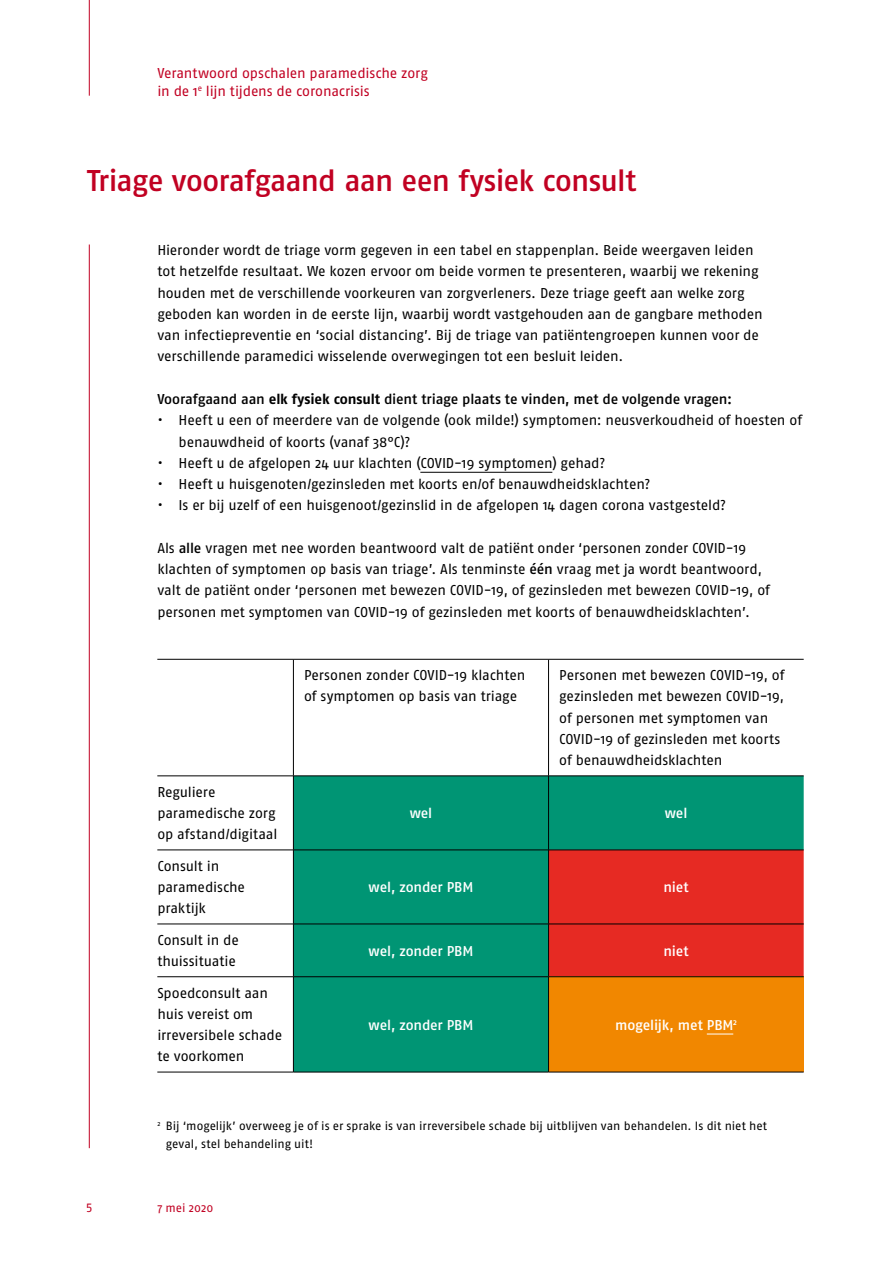
<style>
.page{position:relative;width:893px;height:1263px;background:#fff}
.page>*{position:absolute;margin:0;border:0;box-sizing:border-box;transform-origin:0 0}
.t1{font:500 30px "Fago No";letter-spacing:-.025em;color:#c10122}
.t2{font:14.25px/21.3px "Fago No";letter-spacing:-.01em;color:#000}
.t3{font:500 14.25px "Fago No";letter-spacing:-.01em;color:#000}
.t4{font:500 14.25px "Fago No";letter-spacing:-.01em;color:#fff}
.t5{font:14.25px/18px "Fago No";letter-spacing:-.01em;color:#c10122}
.t6{font:12px/18px "Fago No";letter-spacing:-.005em;color:#000}
.t7{font:12px "Fago No";letter-spacing:-.005em;color:#c10122}
.t8{font:12px "Fago No Tf";color:#c10122}
.s1{font-weight:700}
.s2{font-weight:500}
</style>
<div class="page">
<hr style="left:89px;top:0;width:1px;height:96px;background:#c10122">
<hr style="left:89px;top:244px;width:1px;height:904px;background:#c10122">
<hr style="left:420px;top:472px;width:132px;height:1px;background:#000">
<div style="left:294px;top:777px;width:510px;height:295px;background:#009574"></div>
<div style="left:549px;top:851px;width:255px;height:125px;background:#e62a23"></div>
<div style="left:549px;top:977px;width:255px;height:95px;background:#f18700"></div>
<hr style="left:157px;top:659px;width:136px;height:1px;background:#000">
<hr style="left:293px;top:659px;width:256px;height:1px;background:#000">
<hr style="left:293px;top:659px;width:1px;height:117px;background:#000">
<hr style="left:549px;top:659px;width:255px;height:1px;background:#000">
<hr style="left:548px;top:659px;width:1px;height:117px;background:#000">
<hr style="left:157px;top:776px;width:136px;height:1px;background:#000">
<hr style="left:293px;top:776px;width:256px;height:1px;background:#000">
<hr style="left:293px;top:776px;width:1px;height:74px;background:#000">
<hr style="left:549px;top:776px;width:255px;height:1px;background:#000">
<hr style="left:548px;top:776px;width:1px;height:74px;background:#000">
<hr style="left:157px;top:850px;width:136px;height:1px;background:#000">
<hr style="left:293px;top:850px;width:256px;height:1px;background:#000">
<hr style="left:293px;top:850px;width:1px;height:74px;background:#000">
<hr style="left:549px;top:850px;width:255px;height:1px;background:#000">
<hr style="left:548px;top:850px;width:1px;height:74px;background:#000">
<hr style="left:157px;top:924px;width:136px;height:1px;background:#000">
<hr style="left:293px;top:924px;width:256px;height:1px;background:#000">
<hr style="left:293px;top:924px;width:1px;height:52px;background:#000">
<hr style="left:549px;top:924px;width:255px;height:1px;background:#000">
<hr style="left:548px;top:924px;width:1px;height:52px;background:#000">
<hr style="left:157px;top:976px;width:136px;height:1px;background:#000">
<hr style="left:549px;top:976px;width:255px;height:1px;background:#000">
<hr style="left:157px;top:1072px;width:136px;height:1px;background:#000">
<hr style="left:549px;top:1072px;width:255px;height:1px;background:#000">
<hr style="left:293px;top:976px;width:256px;height:1px;background:#000">
<hr style="left:293px;top:977px;width:1px;height:95px;background:#000">
<hr style="left:548px;top:977px;width:1px;height:95px;background:#000">
<hr style="left:293px;top:1072px;width:256px;height:1px;background:#000">
<svg style="left:707px;top:1034px;width:26px;height:1px"></svg>
<p class="t5" style="left:157px;top:64px;width:272px">Verantwoord opschalen paramedische zorg in de 1<sup>e</sup> lijn tijdens de coronacrisis</p>
<h1 class="t1" style="left:87px;top:164px;width:551px">Triage voorafgaand aan een fysiek consult</h1>
<p class="t2" style="left:157px;top:239px;width:607px">Hieronder wordt de triage vorm gegeven in een tabel en stappenplan. Beide weergaven leiden tot hetzelfde resultaat. We kozen ervoor om beide vormen te presenteren, waarbij we rekening houden met de verschillende voorkeuren van zorgverleners. Deze triage geeft aan welke zorg geboden kan worden in de eerste lijn, waarbij wordt vastgehouden aan de gangbare methoden van infectiepreventie en ‘social distancing’. Bij de triage van patiëntengroepen kunnen voor de verschillende paramedici wisselende overwegingen tot een besluit leiden.</p>
<p class="t3" style="left:157px;top:391px;width:576px">Voorafgaand aan <span class="s1">elk fysiek consult</span> dient triage plaats te vinden, met de volgende vragen:</p>
<p class="t2" style="left:179px;top:409px;width:625px;text-indent:-21px">• Heeft u een of meerdere van de volgende (ook milde!) symptomen: neusverkoudheid of hoesten of benauwdheid of koorts (vanaf 38°C)?</p>
<p class="t2" style="left:157px;top:452px;width:450px">• Heeft u de afgelopen 24 uur klachten (COVID-19 symptomen) gehad?</p>
<p class="t2" style="left:157px;top:473px;width:495px">• Heeft u huisgenoten/gezinsleden met koorts en/of benauwdheidsklachten?</p>
<p class="t2" style="left:157px;top:495px;width:570px">• Is er bij uzelf of een huisgenoot/gezinslid in de afgelopen 14 dagen corona vastgesteld?</p>
<p class="t2" style="left:157px;top:537px;width:614px">Als <span class="s2">alle</span> vragen met nee worden beantwoord valt de patiënt onder ‘personen zonder COVID-19 klachten of symptomen op basis van triage’. Als tenminste <span class="s2">één</span> vraag met ja wordt beantwoord, valt de patiënt onder ‘personen met bewezen COVID-19, of gezinsleden met bewezen COVID-19, of personen met symptomen van COVID-19 of gezinsleden met koorts of benauwdheidsklachten’.</p>
<p class="t2" style="left:157px;top:781px;width:122px">Reguliere paramedische zorg op afstand/digitaal</p>
<p class="t2" style="left:157px;top:855px;width:89px">Consult in paramedische praktijk</p>
<p class="t2" style="left:304px;top:664px;width:223px">Personen zonder COVID-19 klachten of symptomen op basis van triage</p>
<p class="t2" style="left:559px;top:664px;width:227px">Personen met bewezen COVID-19, of gezinsleden met bewezen COVID-19, of personen met symptomen van<br>COVID-19 of gezinsleden met koorts of benauwdheidsklachten</p>
<p class="t4" style="left:410px;top:805px;width:24px">wel</p>
<p class="t4" style="left:665px;top:805px;width:24px">wel</p>
<p class="t4" style="left:369px;top:879px;width:106px">wel, zonder PBM</p>
<p class="t4" style="left:664px;top:879px;width:27px">niet</p>
<p class="t2" style="left:157px;top:929px;width:83px">Consult in de thuissituatie</p>
<p class="t4" style="left:369px;top:942px;width:106px">wel, zonder PBM</p>
<p class="t4" style="left:664px;top:942px;width:27px">niet</p>
<p class="t2" style="left:157px;top:982px;width:127px">Spoedconsult aan huis vereist om irreversibele schade te voorkomen</p>
<p class="t4" style="left:369px;top:1016px;width:106px">wel, zonder PBM</p>
<p class="t4" style="left:615px;top:1016px;width:124px">mogelijk, met PBM<sup>2</sup></p>
<p class="t6" style="left:166px;top:1117px;width:603px;text-indent:-9px"><sup>2</sup> Bij ‘mogelijk’ overweeg je of is er sprake is van irreversibele schade bij uitblijven van behandelen. Is dit niet het geval, stel behandeling uit!</p>
<p class="t8" style="left:86px;top:1201px;width:8px">5</p>
<p class="t7" style="left:157px;top:1201px;width:58px">7 mei 2020</p>
</div>
